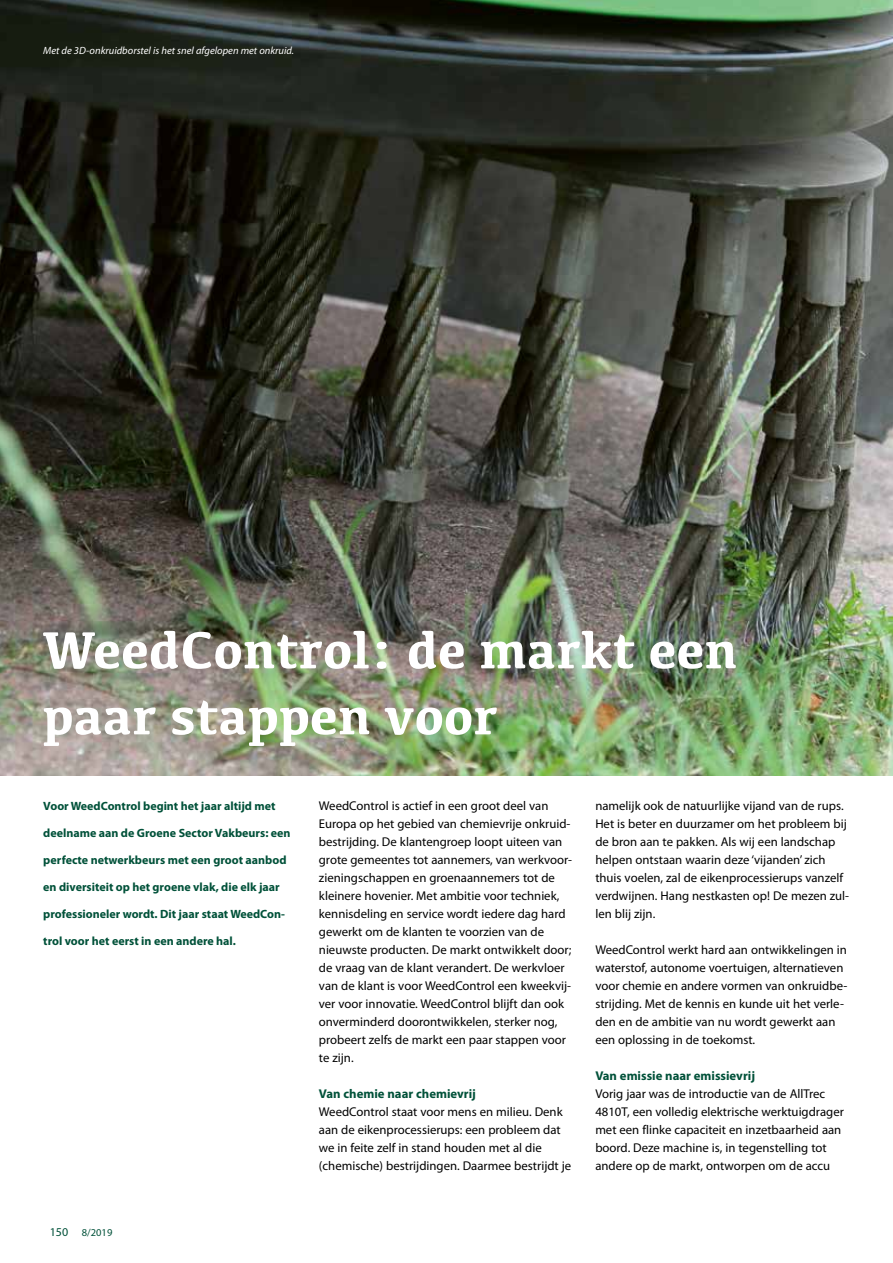
<style>
.page{position:relative;width:893px;height:1263px;background:#fff}
.page>*{position:absolute;margin:0;border:0;box-sizing:border-box;transform-origin:0 0}
.t1{font:700 54px/66px "Kefa";color:#fff}
.t2{font:12.75px/18px "Myriad Pro";color:#000}
.t3{font:700 12.75px "Myriad Pro";color:#005139}
.t4{font:700 12px "Myriad Pro";color:#005139}
.t5{font:italic 10.5px "Myriad Pro";color:#fff}
.t6{font:10.5px "Myriad Pro";color:#005139}
.s1{font-size:12px}
</style>
<div class="page">
<img style="left:0;top:0;width:893px;height:775px">
<p class="t5" style="left:43px;top:44px;width:252px">Met de 3D-onkruidborstel is het snel afgelopen met onkruid.</p>
<h1 class="t1" style="left:43px;top:614px;width:696px">WeedControl: de markt een paar stappen voor</h1>
<p class="t4" style="left:43px;top:798px;width:234px">Voor WeedControl begint het jaar altijd met</p>
<p class="t4" style="left:43px;top:825px;width:249px">deelname aan de Groene Sector Vakbeurs: een</p>
<p class="t4" style="left:43px;top:852px;width:245px">perfecte netwerkbeurs met een groot aanbod</p>
<p class="t4" style="left:43px;top:879px;width:238px">en diversiteit op het groene vlak, die elk jaar</p>
<p class="t4" style="left:43px;top:906px;width:243px">professioneler wordt. Dit jaar staat WeedCon-</p>
<p class="t4" style="left:43px;top:933px;width:194px">trol voor het eerst in een andere hal.</p>
<p class="t6" style="left:50px;top:1226px;width:64px"><span class="s1">150</span> 8/2019</p>
<p class="t2" style="left:319px;top:797px;width:255px">WeedControl is actief in een groot deel van Europa op het gebied van chemievrije onkruid&shy;bestrijding. De klantengroep loopt uiteen van grote gemeentes tot aannemers, van werkvoor&shy;zieningschappen en groenaannemers tot de kleinere hovenier. Met ambitie voor techniek, kennisdeling en service wordt iedere dag hard gewerkt om de klanten te voorzien van de nieuwste producten. De markt ontwikkelt door; de vraag van de klant verandert. De werkvloer van de klant is voor WeedControl een kweekvij&shy;ver voor innovatie. WeedControl blijft dan ook onverminderd doorontwikkelen, sterker nog, probeert zelfs de markt een paar stappen voor te zijn.</p>
<p class="t3" style="left:319px;top:1085px;width:159px">Van chemie naar chemievrij</p>
<p class="t2" style="left:319px;top:1103px;width:254px">WeedControl staat voor mens en milieu. Denk aan de eikenprocessierups: een probleem dat we in feite zelf in stand houden met al die (chemische) bestrijdingen. Daarmee bestrijdt je</p>
<p class="t2" style="left:595px;top:797px;width:255px">namelijk ook de natuurlijke vijand van de rups.<br>Het is beter en duurzamer om het probleem bij de bron aan te pakken. Als wij een landschap helpen ontstaan waarin deze ‘vijanden’ zich thuis voelen, zal de eikenprocessierups vanzelf verdwijnen. Hang nestkasten op! De mezen zul&shy;len blij zijn.</p>
<p class="t2" style="left:595px;top:941px;width:254px">WeedControl werkt hard aan ontwikkelingen in waterstof, autonome voertuigen, alternatieven voor chemie en andere vormen van onkruidbe&shy;strijding. Met de kennis en kunde uit het verle&shy;den en de ambitie van nu wordt gewerkt aan een oplossing in de toekomst.</p>
<p class="t3" style="left:595px;top:1067px;width:161px">Van emissie naar emissievrij</p>
<p class="t2" style="left:595px;top:1085px;width:250px">Vorig jaar was de introductie van de AllTrec 4810T, een volledig elektrische werktuigdrager met een flinke capaciteit en inzetbaarheid aan boord. Deze machine is, in tegenstelling tot andere op de markt, ontworpen om de accu</p>
</div>
